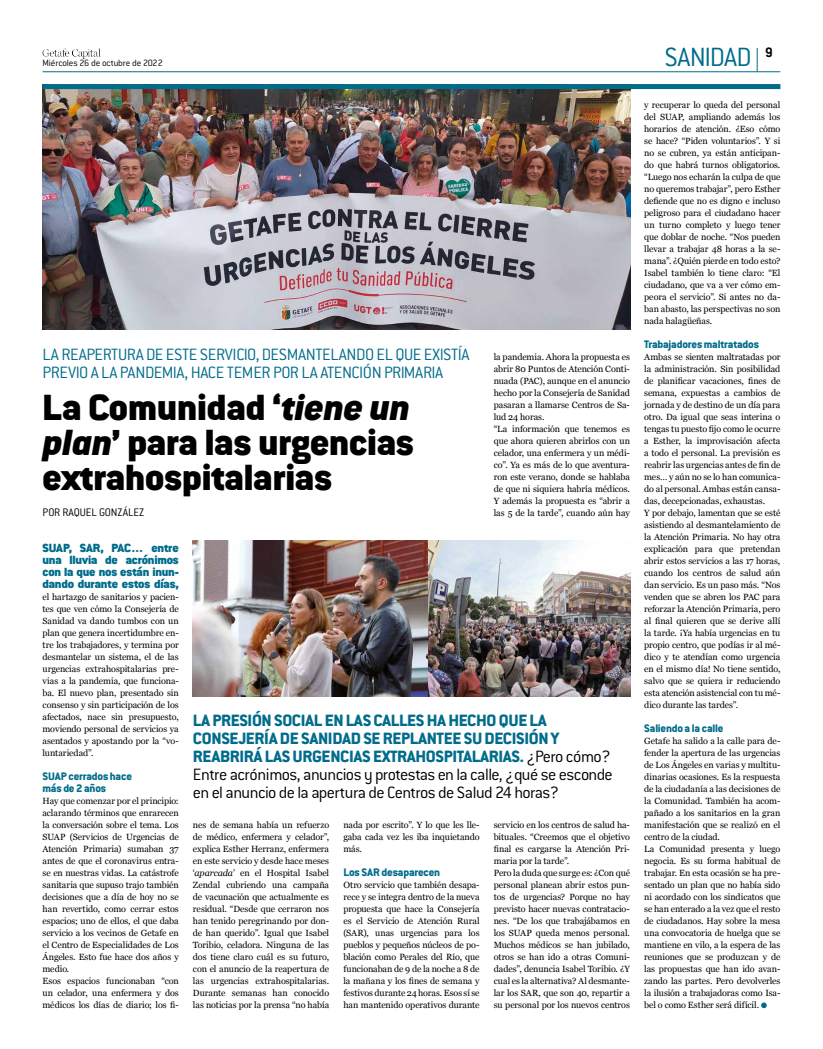
<style>
.page{position:relative;width:823px;height:1049px;background:#fff}
.page>*{position:absolute;margin:0;border:0;box-sizing:border-box;transform-origin:0 0}
.t1{font:900 40px/35px "Conduit ITC Std";color:#000;text-align:justify}
.t2{font:300 29px "Conduit ITC Std";letter-spacing:-.03em;color:#006c8b}
.t3{font:800 18px/18px "Conduit ITC Std";letter-spacing:-.02em;color:#006c8b}
.t4{font:300 18px/18px "Conduit ITC Std";letter-spacing:-.02em;color:#006c8b}
.t5{font:700 15px "Conduit ITC Std";color:#000}
.t6{font:900 13px/12px "Conduit ITC Std";letter-spacing:-.015em;color:#006c8b;text-align:justify}
.t7{font:800 12px/12px "Conduit ITC Std";letter-spacing:-.015em;color:#006c8b}
.t8{font:300 12px "Conduit ITC Std";color:#000}
.t9{font:300 10px "Conduit ITC Std";letter-spacing:-.015em;color:#000}
.t10{font:9px/12px "Georgia";letter-spacing:-.005em;color:#000;text-align:justify}
.s1{font-style:italic}
.s2{font-weight:300;color:#000}
</style>
<div class="page">
<svg style="left:761px;top:1002px;width:5px;height:6px"></svg>
<img style="left:43px;top:89px;width:586px;height:240px">
<img style="left:193px;top:540px;width:436px;height:156px">
<hr style="left:43px;top:72px;width:737px;height:1px;background:#006c8b">
<img style="left:43px;top:49px;width:58px;height:10px">
<div style="left:43px;top:84px;width:737px;height:5px;background:#006c8b"></div>
<svg style="left:756px;top:48px;width:1px;height:24px"></svg>
<p class="t9" style="left:43px;top:57px;width:122px">Miércoles 26 de octubre de 2022</p>
<h2 class="t2" style="left:664px;top:40px;width:89px">SANIDAD</h2>
<h3 class="t5" style="left:764px;top:44px;width:9px">9</h3>
<h3 class="t4" style="left:43px;top:345px;width:428px">LA REAPERTURA DE ESTE SERVICIO, DESMANTELANDO EL QUE EXISTÍA<br>PREVIO A LA PANDEMIA, HACE TEMER POR LA ATENCIÓN PRIMARIA</h3>
<h1 class="t1" style="left:43px;top:390px;width:372px">La Comunidad ‘<span class="s1">tiene un plan</span>’ para las urgencias extrahospitalarias</h1>
<h3 class="t8" style="left:43px;top:505px;width:103px">POR RAQUEL GONZÁLEZ</h3>
<p class="t10" style="left:493px;top:350px;width:138px;text-align:left">la pandemia. Ahora la propuesta es abrir 80 Puntos de Atención Conti&shy;nuada (PAC), aunque en el anuncio hecho por la Consejería de Sanidad pasaran a llamarse Centros de Sa&shy;lud 24 horas.<br>“La información que tenemos es que ahora quieren abrirlos con un celador, una enfermera y un médi&shy;co”. Ya es más de lo que aventura&shy;ron este verano, donde se hablaba de que ni siquiera habría médicos.<br>Y además la propuesta es “abrir a las 5 de la tarde”, cuando aún hay</p>
<h3 class="t6" style="left:43px;top:542px;width:138px">SUAP, SAR, PAC… entre una lluvia de acrónimos con la que nos están inun&shy;dando durante estos días,</h3>
<p class="t10" style="left:43px;top:591px;width:138px">el hartazgo de sanitarios y pacien&shy;tes que ven cómo la Consejería de Sanidad va dando tumbos con un plan que genera incertidumbre en&shy;tre los trabajadores, y termina por desmantelar un sistema, el de las urgencias extrahospitalarias pre&shy;vias a la pandemia, que funciona&shy;ba. El nuevo plan, presentado sin consenso y sin participación de los afectados, nace sin presupuesto, moviendo personal de servicios ya asentados y apostando por la “vo&shy;luntariedad”.</p>
<h3 class="t7" style="left:43px;top:770px;width:91px">SUAP cerrados hace más de 2 años</h3>
<p class="t10" style="left:43px;top:795px;width:138px;text-align:left">Hay que comenzar por el principio: aclarando términos que enrarecen la conversación sobre el tema. Los<br>SUAP (Servicios de Urgencias de<br>Atención Primaria) sumaban 37 antes de que el coronavirus entra&shy;se en nuestras vidas. La catástrofe sanitaria que supuso trajo también decisiones que a día de hoy no se han revertido, como cerrar estos espacios; uno de ellos, el que daba servicio a los vecinos de Getafe en el Centro de Especialidades de Los<br>Ángeles. Esto fue hace dos años y medio.<br>Esos espacios funcionaban “con un celador, una enfermera y dos médicos los días de diario; los fi-</p>
<p class="t3" style="left:193px;top:711px;width:421px">LA PRESIÓN SOCIAL EN LAS CALLES HA HECHO QUE LA CONSEJERÍA DE SANIDAD SE REPLANTEE SU DECISIÓN Y REABRIRÁ LAS URGENCIAS EXTRAHOSPITALARIAS. <span class="s2">¿Pero cómo?<br>Entre acrónimos, anuncios y protestas en la calle, ¿qué se esconde en el anuncio de la apertura de Centros de Salud 24 horas?</span></p>
<p class="t10" style="left:193px;top:818px;width:138px">nes de semana había un refuerzo de médico, enfermera y celador”, explica Esther Herranz, enfermera en este servicio y desde hace meses ‘<span class="s1">aparcada</span>’ en el Hospital Isabel Zendal cubriendo una campaña de vacunación que actualmente es residual. “Desde que cerraron nos han tenido peregrinando por don&shy;de han querido”. Igual que Isabel Toribio, celadora. Ninguna de las dos tiene claro cuál es su futuro, con el anuncio de la reapertura de las urgencias extrahospitalarias.<br>Durante semanas han conocido las noticias por la prensa “no había</p>
<p class="t10" style="left:343px;top:818px;width:138px">nada por escrito”. Y lo que les lle&shy;gaba cada vez les iba inquietando más.</p>
<h3 class="t7" style="left:343px;top:866px;width:98px">Los SAR desaparecen</h3>
<p class="t10" style="left:343px;top:879px;width:138px">Otro servicio que también desapa&shy;rece y se integra dentro de la nueva propuesta que hace la Consejería es el Servicio de Atención Rural (SAR), unas urgencias para los pueblos y pequeños núcleos de po&shy;blación como Perales del Río, que funcionaban de 9 de la noche a 8 de la mañana y los fines de semana y festivos durante 24 horas. Esos sí se han mantenido operativos durante</p>
<p class="t10" style="left:493px;top:818px;width:138px;text-align:left">servicio en los centros de salud ha&shy;bituales. “Creemos que el objetivo final es cargarse la Atención Pri&shy;maria por la tarde”.<br>Pero la duda que surge es: ¿Con qué personal planean abrir estos pun&shy;tos de urgencias? Porque no hay previsto hacer nuevas contratacio&shy;nes. “De los que trabajábamos en los SUAP queda menos personal.<br>Muchos médicos se han jubilado, otros se han ido a otras Comuni&shy;dades”, denuncia Isabel Toribio. ¿Y cual es la alternativa? Al desmante&shy;lar los SAR, que son 40, repartir a su personal por los nuevos centros</p>
<p class="t10" style="left:643px;top:98px;width:138px">y recuperar lo queda del personal del SUAP, ampliando además los horarios de atención. ¿Eso cómo se hace? “Piden voluntarios”. Y si no se cubren, ya están anticipan&shy;do que habrá turnos obligatorios. “Luego nos echarán la culpa de que no queremos trabajar”, pero Esther defiende que no es digno e incluso peligroso para el ciudadano hacer un turno completo y luego tener que doblar de noche. “Nos pueden llevar a trabajar 48 horas a la se&shy;mana”. ¿Quién pierde en todo esto?<br>Isabel también lo tiene claro: “El ciudadano, que va a ver cómo em&shy;peora el servicio”. Si antes no da&shy;ban abasto, las perspectivas no son nada halagüeñas.</p>
<h3 class="t7" style="left:643px;top:338px;width:116px">Trabajadores maltratados</h3>
<p class="t10" style="left:643px;top:351px;width:138px;text-align:left">Ambas se sienten maltratadas por la administración. Sin posibilidad de planificar vacaciones, fines de semana, expuestas a cambios de jornada y de destino de un día para otro. Da igual que seas interina o tengas tu puesto fijo como le ocurre a Esther, la improvisación afecta a todo el personal. La previsión es reabrir las urgencias antes de fin de mes… y aún no se lo han comunica&shy;do al personal. Ambas están cansa&shy;das, decepcionadas, exhaustas.<br>Y por debajo, lamentan que se esté asistiendo al desmantelamiento de la Atención Primaria. No hay otra explicación para que pretendan abrir estos servicios a las 17 horas, cuando los centros de salud aún dan servicio. Es un paso más. “Nos venden que se abren los PAC para reforzar la Atención Primaria, pero al final quieren que se derive allí la tarde. ¡Ya había urgencias en tu propio centro, que podías ir al mé&shy;dico y te atendían como urgencia en el mismo día! No tiene sentido, salvo que se quiera ir reduciendo esta atención asistencial con tu mé&shy;dico durante las tardes”.</p>
<h3 class="t7" style="left:643px;top:722px;width:81px">Saliendo a la calle</h3>
<p class="t10" style="left:643px;top:735px;width:138px;text-align:left">Getafe ha salido a la calle para de&shy;fender la apertura de las urgencias de Los Ángeles en varias y multitu&shy;dinarias ocasiones. Es la respuesta de la ciudadanía a las decisiones de la Comunidad. También ha acom&shy;pañado a los sanitarios en la gran manifestación que se realizó en el centro de la ciudad.<br>La Comunidad presenta y luego negocia. Es su forma habitual de trabajar. En esta ocasión se ha pre&shy;sentado un plan que no había sido ni acordado con los sindicatos que se han enterado a la vez que el resto de ciudadanos. Hay sobre la mesa una convocatoria de huelga que se mantiene en vilo, a la espera de las reuniones que se produzcan y de las propuestas que han ido avan&shy;zando las partes. Pero devolverles la ilusión a trabajadoras como Isa&shy;bel o como Esther será difícil.</p>
</div>
